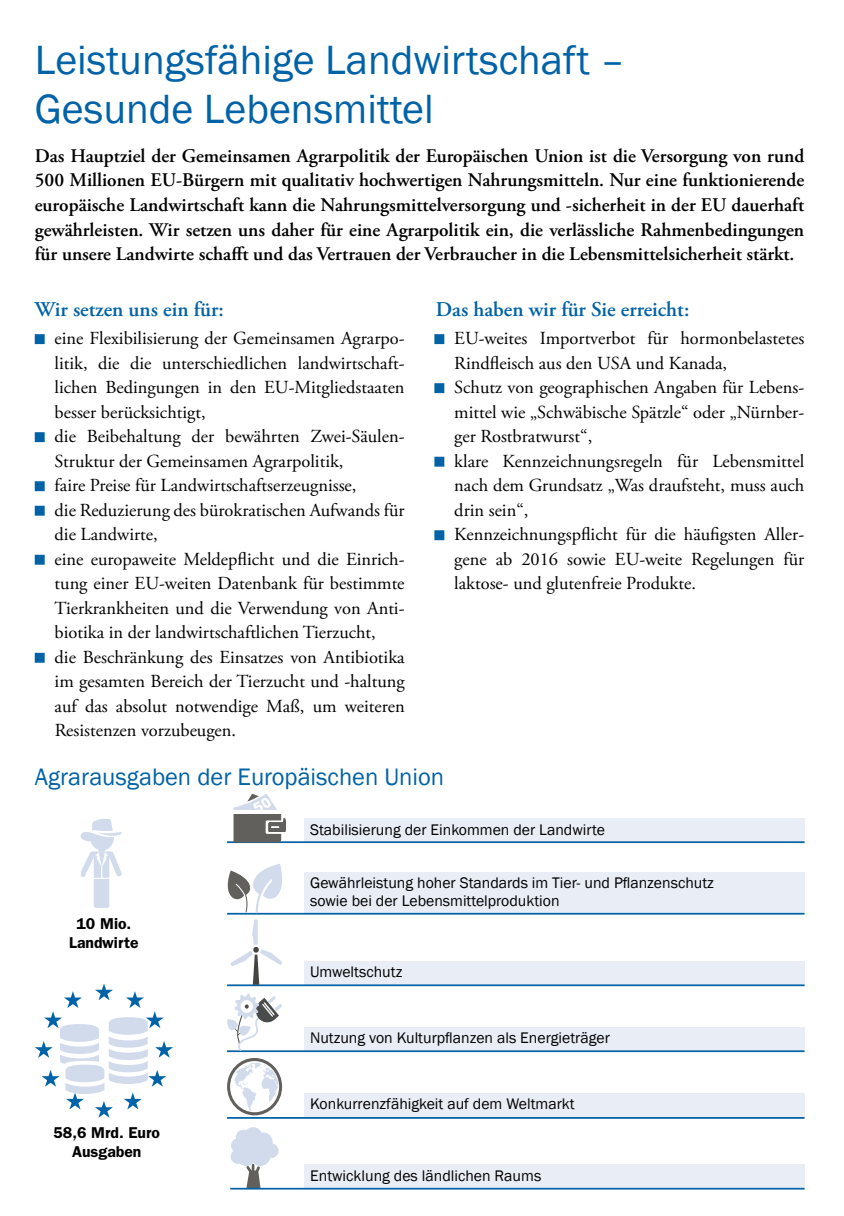
<style>
.page{position:relative;width:844px;height:1216px;background:#fff}
.page>*{position:absolute;margin:0;border:0;box-sizing:border-box;transform-origin:0 0}
.t1{font:42px/49px "Franklin Gothic";color:#0062a7}
.t2{font:24.5px "Franklin Gothic";color:#0062a7}
.t3{font:600 21px "Adobe Garamond Pro";color:#0062a7}
.t4{font:600 19.25px/24.5px "Adobe Garamond Pro";color:#000;text-align:justify}
.t5{font:18.38px/24.5px "Adobe Garamond Pro";color:#000}
.t6{font:15.75px/17.5px "Franklin Gothic";color:#000}
.t7{font:600 15.75px/18.9px "Franklin Gothic";color:#000;text-align:center}
</style>
<div class="page">
<div style="left:35px;top:334px;width:10px;height:10px;background:#0062a7;border:2px solid #0062a7"></div>
<div style="left:35px;top:432px;width:10px;height:10px;background:#0062a7;border:2px solid #0062a7"></div>
<div style="left:35px;top:481px;width:10px;height:10px;background:#0062a7;border:2px solid #0062a7"></div>
<div style="left:35px;top:505px;width:10px;height:10px;background:#0062a7;border:2px solid #0062a7"></div>
<div style="left:35px;top:554px;width:10px;height:10px;background:#0062a7;border:2px solid #0062a7"></div>
<div style="left:35px;top:652px;width:10px;height:10px;background:#0062a7;border:2px solid #0062a7"></div>
<div style="left:434px;top:334px;width:10px;height:10px;background:#0062a7;border:2px solid #0062a7"></div>
<div style="left:434px;top:383px;width:10px;height:10px;background:#0062a7;border:2px solid #0062a7"></div>
<div style="left:434px;top:456px;width:10px;height:10px;background:#0062a7;border:2px solid #0062a7"></div>
<div style="left:434px;top:530px;width:10px;height:10px;background:#0062a7;border:2px solid #0062a7"></div>
<div style="left:304px;top:872px;width:500px;height:41px;background:#e8edf6"></div>
<div style="left:304px;top:817px;width:500px;height:25px;background:#e8edf6"></div>
<div style="left:304px;top:960px;width:500px;height:25px;background:#e8edf6"></div>
<div style="left:304px;top:1026px;width:500px;height:25px;background:#e8edf6"></div>
<div style="left:304px;top:1093px;width:500px;height:25px;background:#e8edf6"></div>
<div style="left:304px;top:1164px;width:500px;height:24px;background:#e8edf6"></div>
<hr style="left:227px;top:984px;width:577px;height:2px;background:#0062a7">
<hr style="left:227px;top:1050px;width:577px;height:2px;background:#0062a7">
<hr style="left:227px;top:1116px;width:577px;height:2px;background:#0062a7">
<hr style="left:227px;top:912px;width:577px;height:2px;background:#0062a7">
<hr style="left:227px;top:841px;width:577px;height:2px;background:#0062a7">
<svg style="left:230px;top:919px;width:52px;height:65px"></svg>
<svg style="left:227px;top:1058px;width:55px;height:57px"></svg>
<svg style="left:227px;top:863px;width:61px;height:50px"></svg>
<svg style="left:230px;top:1127px;width:48px;height:60px"></svg>
<svg style="left:227px;top:993px;width:55px;height:58px"></svg>
<hr style="left:230px;top:1187px;width:574px;height:2px;background:#0062a7">
<svg style="left:80px;top:819px;width:42px;height:88px"></svg>
<svg style="left:35px;top:983px;width:138px;height:134px"></svg>
<svg style="left:233px;top:794px;width:53px;height:48px"></svg>
<h1 class="t1" style="left:35px;top:37px;width:591px">Leistungsfähige Landwirtschaft –<br>Gesunde Lebensmittel</h1>
<p class="t4" style="left:35px;top:144px;width:770px">Das Hauptziel der Gemeinsamen Agrarpolitik der Europäischen Union ist die Versorgung von rund 500 Millionen EU-Bürgern mit qualitativ hochwertigen Nahrungsmitteln. Nur eine funktionierende europäische Landwirtschaft kann die Nahrungsmittelversorgung und -sicherheit in der EU dauerhaft gewährleisten. Wir setzen uns daher für eine Agrarpolitik ein, die verlässliche Rahmenbedingungen für unsere Landwirte schafft und das Vertrauen der Verbraucher in die Lebensmittelsicherheit stärkt.</p>
<p class="t3" style="left:35px;top:297px;width:190px">Wir setzen uns ein für:</p>
<p class="t3" style="left:435px;top:297px;width:255px">Das haben wir für Sie erreicht:</p>
<p class="t5" style="left:55px;top:326px;width:351px">eine Flexibilisierung der Gemeinsamen Agrarpo&shy;litik, die die unterschiedlichen landwirtschaft&shy;lichen Bedingungen in den EU-Mitgliedstaaten besser berücksichtigt,<br>die Beibehaltung der bewährten Zwei-Säulen-Struktur der Gemeinsamen Agrarpolitik,<br>faire Preise für Landwirtschaftserzeugnisse,<br>die Reduzierung des bürokratischen Aufwands für die Landwirte,<br>eine europaweite Meldepflicht und die Einrich&shy;tung einer EU-weiten Datenbank für bestimmte Tierkrankheiten und die Verwendung von Anti&shy;biotika in der landwirtschaftlichen Tierzucht,<br>die Beschränkung des Einsatzes von Antibiotika im gesamten Bereich der Tierzucht und -haltung auf das absolut notwendige Maß, um weiteren Resistenzen vorzubeugen.</p>
<p class="t5" style="left:454px;top:326px;width:351px">EU-weites Importverbot für hormonbelastetes Rindfleisch aus den USA und Kanada,<br>Schutz von geographischen Angaben für Lebens&shy;mittel wie „Schwäbische Spätzle“ oder „Nürnber&shy;ger Rostbratwurst“,<br>klare Kennzeichnungsregeln für Lebensmittel nach dem Grundsatz „Was draufsteht, muss auch drin sein“,<br>Kennzeichnungspflicht für die häufigsten Aller&shy;gene ab 2016 sowie EU-weite Regelungen für laktose- und glutenfreie Produkte.</p>
<h2 class="t2" style="left:35px;top:762px;width:411px">Agrarausgaben der Europäischen Union</h2>
<p class="t6" style="left:310px;top:821px;width:296px">Stabilisierung der Einkommen der Landwirte</p>
<p class="t7" style="left:69px;top:913px;width:71px">10 Mio.<br>Landwirte</p>
<p class="t7" style="left:53px;top:1123px;width:108px">58,6 Mrd. Euro<br>Ausgaben</p>
<p class="t6" style="left:310px;top:874px;width:405px">Gewährleistung hoher Standards im Tier- und Pflanzenschutz sowie bei der Lebensmittelproduktion</p>
<p class="t6" style="left:310px;top:963px;width:94px">Umweltschutz</p>
<p class="t6" style="left:310px;top:1029px;width:301px">Nutzung von Kulturpflanzen als Energieträger</p>
<p class="t6" style="left:310px;top:1095px;width:266px">Konkurrenzfähigkeit auf dem Weltmarkt</p>
<p class="t6" style="left:310px;top:1167px;width:233px">Entwicklung des ländlichen Raums</p>
</div>
